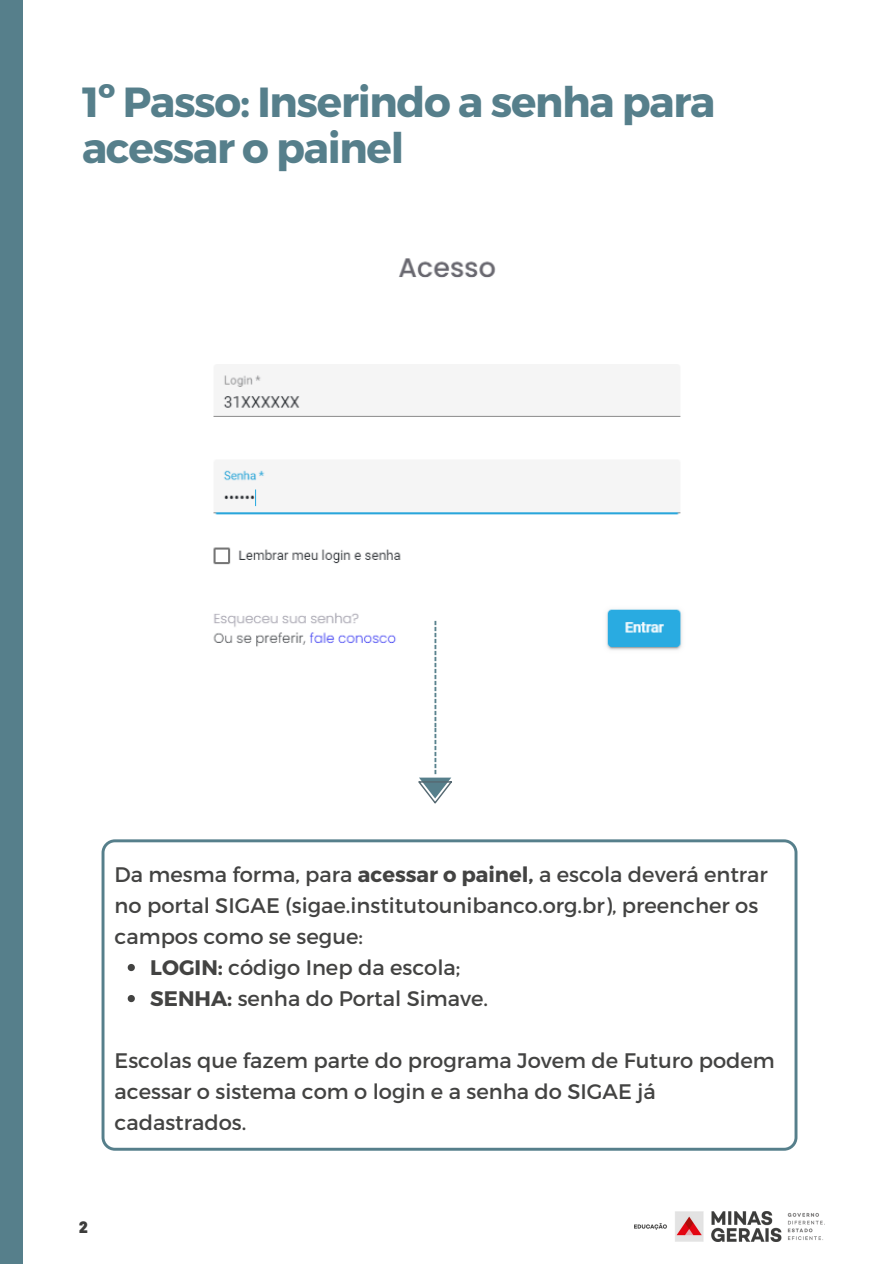
<style>
.page{position:relative;width:894px;height:1264px;background:#fff}
.page>*{position:absolute;margin:0;border:0;box-sizing:border-box;transform-origin:0 0}
.t1{font:700 42px/46.2px "Montserrat";letter-spacing:-.03em;color:#567f8b}
.t2{font:21px/31px "Montserrat";color:#434342}
.t3{font:900 semi-condensed 16.5px "Barlow";color:#3c3c3b}
.t4{font:700 16.05px "Montserrat";color:#567f8b}
.s1{font-weight:700}
</style>
<div class="page">
<svg style="left:101px;top:839px;width:696px;height:311px"></svg>
<div style="left:0;top:0;width:23px;height:1263px;background:#567f8b"></div>
<svg style="left:418px;top:777px;width:34px;height:26px"></svg>
<img style="left:634px;top:1211px;width:189px;height:30px">
<img style="left:213px;top:258px;width:469px;height:392px">
<svg style="left:128px;top:963px;width:7px;height:8px"></svg>
<svg style="left:128px;top:995px;width:7px;height:7px"></svg>
<p class="t1" style="left:82px;top:76px;width:634px">1º Passo: Inserindo a senha para acessar o painel</p>
<p class="t4" style="left:424px;top:775px;width:157px;rotate:-90deg">--------------------------</p>
<p class="t2" style="left:114px;top:857px;width:654px">Da mesma forma, para <span class="s1">acessar o painel,</span> a escola deverá entrar no portal SIGAE (sigae.institutounibanco.org.br), preencher os campos como se segue:</p>
<p class="t2" style="left:150px;top:950px;width:311px"><span class="s1">LOGIN:</span> código Inep da escola;</p>
<p class="t2" style="left:150px;top:981px;width:339px"><span class="s1">SENHA:</span> senha do Portal Simave.</p>
<p class="t2" style="left:114px;top:1043px;width:661px">Escolas que fazem parte do programa Jovem de Futuro podem acessar o sistema com o login e a senha do SIGAE já cadastrados.</p>
<p class="t3" style="left:79px;top:1216px;width:10px">2</p>
</div>
